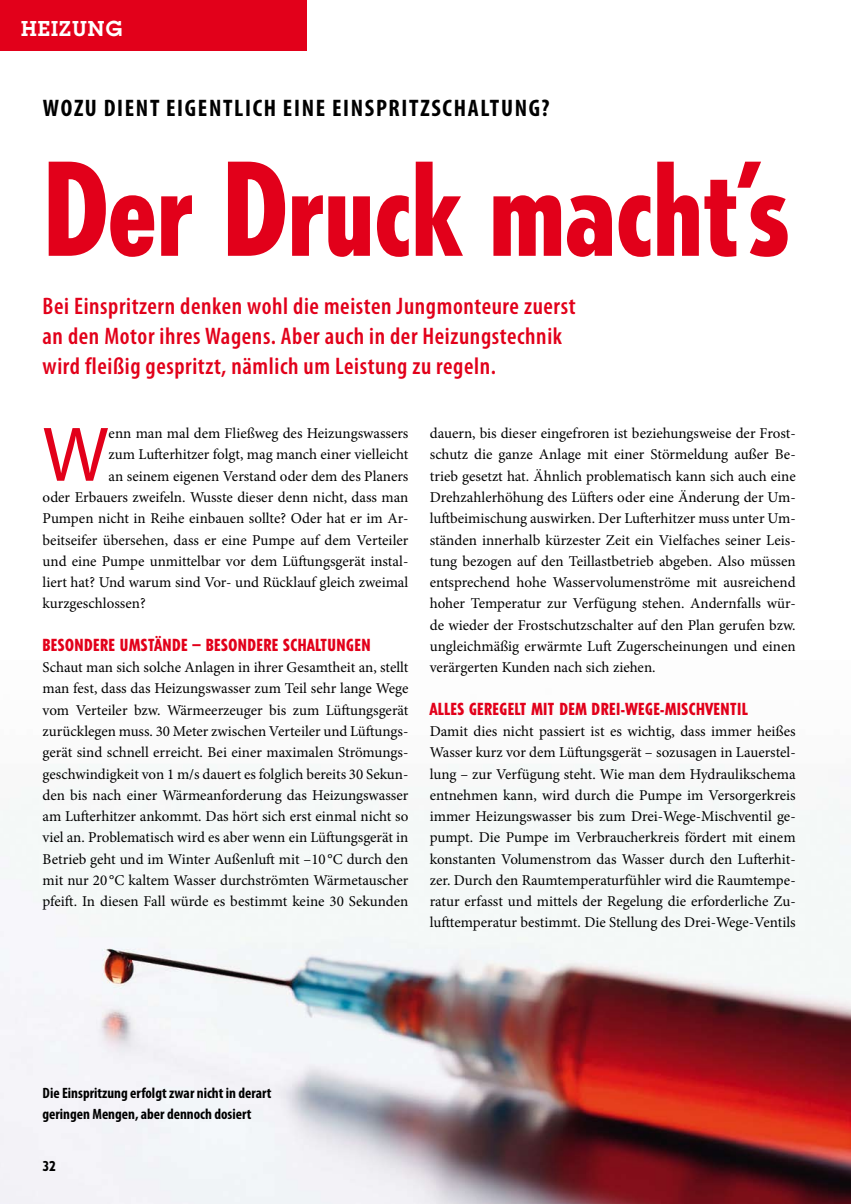
<style>
.page{position:relative;width:851px;height:1204px;background:#fff}
.page>*{position:absolute;margin:0;border:0;box-sizing:border-box;transform-origin:0 0}
.t1{font:800 condensed 127.5px "Tempo Std";letter-spacing:-.01em;color:#e2001a}
.t2{font:78.15px "Myriad Pro";color:#e2001a}
.t3{font:600 condensed 24px/30px "Myriad Pro";letter-spacing:.025em;color:#e2001a}
.t4{font:700 condensed 24px "Myriad Pro";letter-spacing:.07em;color:#000}
.t5{font:600 21px "Lubalin Graph Std";letter-spacing:.05em;color:#fff}
.t6{font:800 condensed 16.5px "Tempo Std";letter-spacing:.03em;color:#e2001a}
.t7{font:15px/21.3px "Minion Pro";color:#000;text-align:justify}
.t8{font:700 condensed 15px/21.3px "Myriad Pro";color:#000}
.t9{font:800 condensed 13.5px "Tempo Std";color:#000}
</style>
<div class="page">
<img style="left:0;top:798px;width:850px;height:405px">
<div style="left:0;top:0;width:306px;height:51px;background:#e2001a"></div>
<h3 class="t5" style="left:21px;top:15px;width:102px">HEIZUNG</h3>
<h3 class="t4" style="left:43px;top:93px;width:508px">Wozu dient eigentlich eine Einspritzschaltung?</h3>
<h1 class="t1" style="left:43px;top:129px;width:748px">DER DRUCK MACHT’S</h1>
<h3 class="t3" style="left:43px;top:291px;width:534px">Bei Einspritzern denken wohl die meisten Jungmonteure zuerst an den Motor ihres Wagens. Aber auch in der Heizungstechnik wird fleißig gespritzt, nämlich um Leistung zu regeln.</h3>
<h2 class="t2" style="left:43px;top:406px;width:68px">W</h2>
<p class="t7" style="left:109px;top:423px;width:301px">enn man mal dem Fließweg des Heizungswassers</p>
<p class="t7" style="left:109px;top:444px;width:301px">zum Lufterhitzer folgt, mag manch einer vielleicht</p>
<p class="t7" style="left:109px;top:465px;width:301px">an seinem eigenen Verstand oder dem des Planers</p>
<p class="t7" style="left:43px;top:486px;width:367px">oder Erbauers zweifeln. Wusste dieser denn nicht, dass man</p>
<p class="t7" style="left:43px;top:508px;width:367px">Pumpen nicht in Reihe einbauen sollte? Oder hat er im Ar-</p>
<p class="t7" style="left:43px;top:529px;width:367px">beitseifer übersehen, dass er eine Pumpe auf dem Verteiler</p>
<p class="t7" style="left:43px;top:550px;width:367px">und eine Pumpe unmittelbar vor dem Lüftungsgerät instal-</p>
<p class="t7" style="left:43px;top:571px;width:367px">liert hat? Und warum sind Vor- und Rücklauf gleich zweimal</p>
<p class="t7" style="left:43px;top:593px;width:105px">kurzgeschlossen?</p>
<p class="t6" style="left:43px;top:634px;width:329px">BESONDERE UMSTÄNDE – BESONDERE SCHALTUNGEN</p>
<p class="t7" style="left:43px;top:656px;width:367px">Schaut man sich solche Anlagen in ihrer Gesamtheit an, stellt man fest, dass das Heizungswasser zum Teil sehr lange Wege vom Verteiler bzw. Wärmeerzeuger bis zum Lüftungsgerät zurücklegen muss. 30 Meter zwischen Verteiler und Lüftungs&shy;gerät sind schnell erreicht. Bei einer maximalen Strömungs&shy;geschwindigkeit von 1 m/s dauert es folglich bereits 30 Sekun&shy;den bis nach einer Wärmeanforderung das Heizungswasser am Lufterhitzer ankommt. Das hört sich erst einmal nicht so viel an. Problematisch wird es aber wenn ein Lüftungsgerät in Betrieb geht und im Winter Außenluft mit –10 °C durch den mit nur 20 °C kaltem Wasser durchströmten Wärmetauscher pfeift. In diesen Fall würde es bestimmt keine 30 Sekunden</p>
<p class="t7" style="left:429px;top:423px;width:367px">dauern, bis dieser eingefroren ist beziehungsweise der Frost&shy;schutz die ganze Anlage mit einer Störmeldung außer Be&shy;trieb gesetzt hat. Ähnlich problematisch kann sich auch eine Drehzahlerhöhung des Lüfters oder eine Änderung der Um&shy;luftbeimischung auswirken. Der Lufterhitzer muss unter Um&shy;ständen innerhalb kürzester Zeit ein Vielfaches seiner Leis&shy;tung bezogen auf den Teillastbetrieb abgeben. Also müssen entsprechend hohe Wasservolumenströme mit ausreichend hoher Temperatur zur Verfügung stehen. Andernfalls wür&shy;de wieder der Frostschutzschalter auf den Plan gerufen bzw. ungleichmäßig erwärmte Luft Zugerscheinungen und einen verärgerten Kunden nach sich ziehen.</p>
<p class="t6" style="left:429px;top:698px;width:319px">ALLES GEREGELT MIT DEM DREI-WEGE-MISCHVENTIL</p>
<p class="t7" style="left:429px;top:720px;width:367px">Damit dies nicht passiert ist es wichtig, dass immer heißes Wasser kurz vor dem Lüftungsgerät – sozusagen in Lauerstel&shy;lung – zur Verfügung steht. Wie man dem Hydraulikschema entnehmen kann, wird durch die Pumpe im Versorgerkreis immer Heizungswasser bis zum Drei-Wege-Mischventil ge&shy;pumpt. Die Pumpe im Verbraucherkreis fördert mit einem konstanten Volumenstrom das Wasser durch den Lufterhit&shy;zer. Durch den Raumtemperaturfühler wird die Raumtempe&shy;ratur erfasst und mittels der Regelung die erforderliche Zu&shy;lufttemperatur bestimmt. Die Stellung des Drei-Wege-Ventils</p>
<p class="t8" style="left:43px;top:1081px;width:230px">Die Einspritzung erfolgt zwar nicht in derart geringen Mengen, aber dennoch dosiert</p>
<p class="t9" style="left:43px;top:1157px;width:14px">32</p>
</div>
